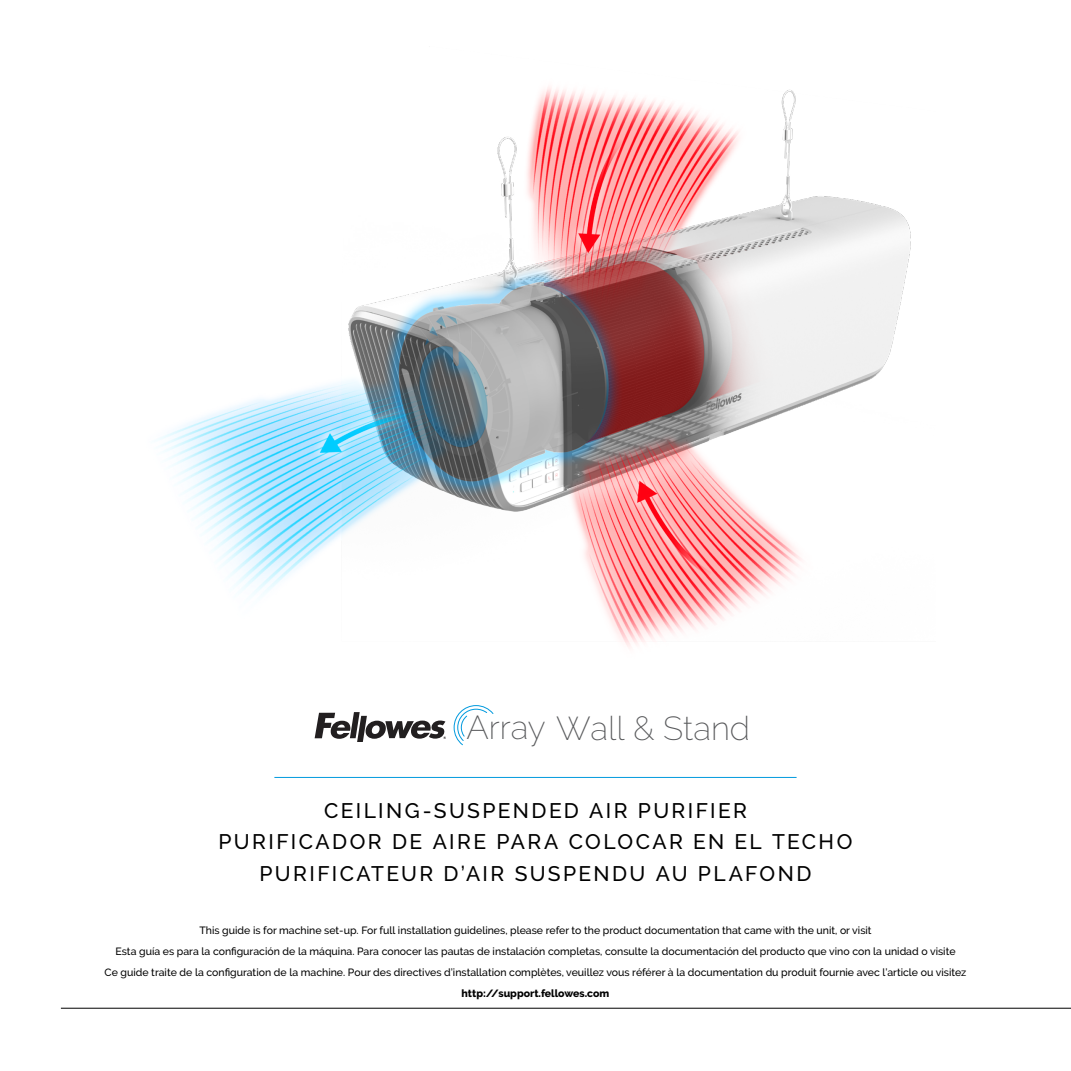
<style>
.page{position:relative;width:1071px;height:1071px;background:#fff}
.page>*{position:absolute;margin:0;border:0;box-sizing:border-box;transform-origin:0 0}
.t1{font:200 33.25px "Raleway";color:#58595b}
.t2{font:500 21px/31.5px "Raleway";letter-spacing:.115em;color:#000;text-align:center}
.t3{font:500 10.5px/21px "Raleway";color:#000;text-align:center}
.t4{font:800 10.5px "Raleway";color:#000}
</style>
<div class="page">
<hr style="left:61px;top:1008px;width:1010px;height:1px;background:#000">
<img style="left:158px;top:86px;width:753px;height:562px">
<svg style="left:453px;top:705px;width:41px;height:41px"></svg>
<svg style="left:315px;top:712px;width:131px;height:30px"></svg>
<hr style="left:274px;top:777px;width:523px;height:1px;background:#009ade">
<h1 class="t1" style="left:467px;top:709px;width:285px">Array Wall &amp; Stand</h1>
<h2 class="t2" style="left:219px;top:795px;width:635px">CEILING-SUSPENDED AIR PURIFIER<br>PURIFICADOR DE AIRE PARA COLOCAR EN EL TECHO<br>PURIFICATEUR D’AIR SUSPENDU AU PLAFOND</h2>
<p class="t3" style="left:105px;top:920px;width:863px">This guide is for machine set-up. For full installation guidelines, please refer to the product documentation that came with the unit, or visit<br>Esta guía es para la configuración de la máquina. Para conocer las pautas de instalación completas, consulte la documentación del producto que vino con la unidad o visite<br>Ce guide traite de la configuration de la machine. Pour des directives d’installation complètes, veuillez vous référer à la documentation du produit fournie avec l’article ou visitez</p>
<p class="t4" style="left:462px;top:987px;width:149px">http://support.fellowes.com</p>
</div>
